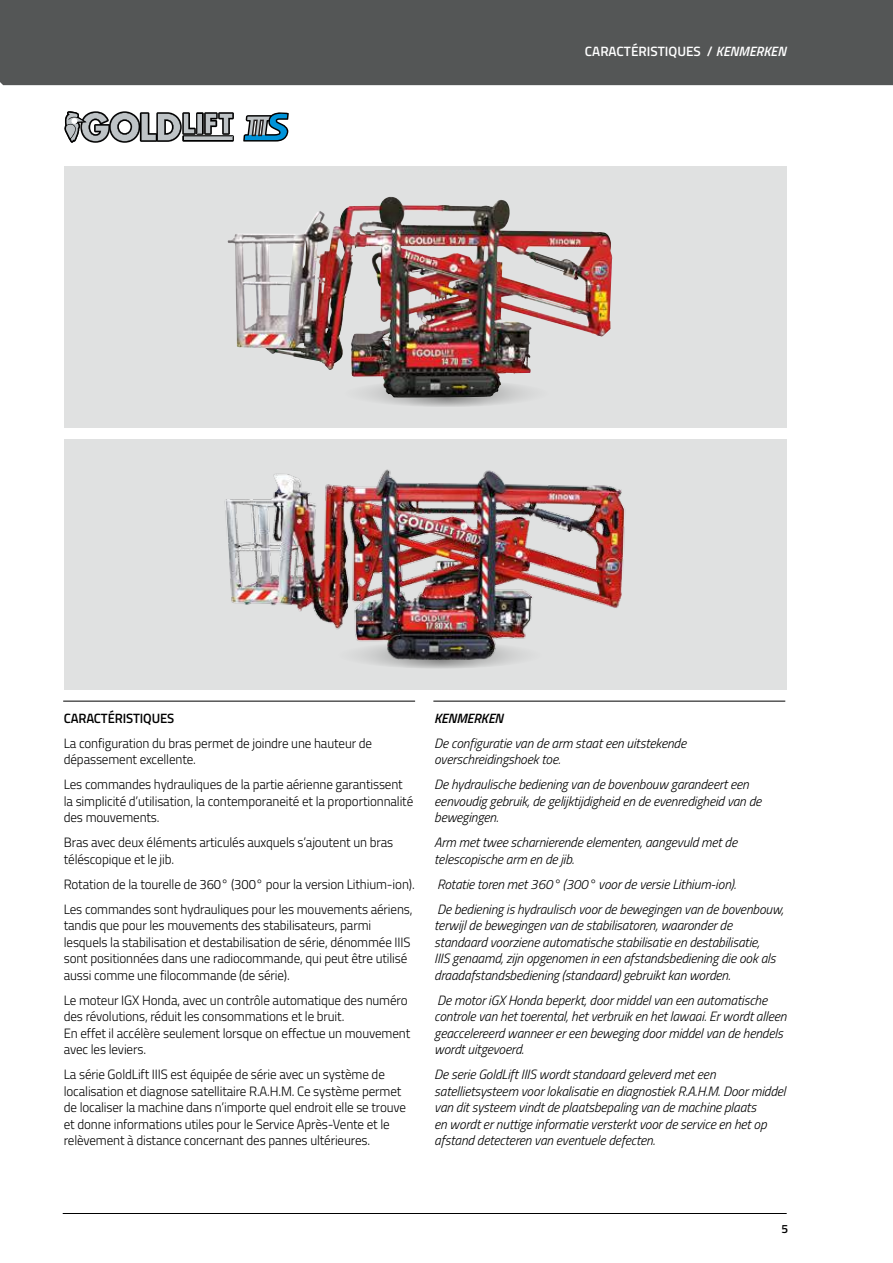
<style>
.page{position:relative;width:893px;height:1263px;background:#fff}
.page>*{position:absolute;margin:0;border:0;box-sizing:border-box;transform-origin:0 0}
.t1{font:300 13.5px/16.5px "Titillium";letter-spacing:-.01em;color:#000}
.t2{font:italic 300 13.5px/16.5px "Titillium";letter-spacing:-.01em;color:#000}
.t3{font:600 13.5px "Titillium";color:#fff}
.t4{font:600 13.5px "Titillium";letter-spacing:-.01em;color:#000}
.t5{font:italic 600 13.5px "Titillium";letter-spacing:-.01em;color:#000}
.t6{font:600 12px "Titillium";color:#000}
.s1{font-style:italic}
</style>
<div class="page">
<div style="left:0;top:0;width:893px;height:85px;background:#545656"></div>
<hr style="left:63px;top:1213px;width:724px;height:1px;background:#000">
<svg style="left:64px;top:166px;width:723px;height:262px;background:#d0c7c6"></svg>
<img style="left:228px;top:197px;width:162px;height:173px">
<div style="left:64px;top:439px;width:723px;height:251px;background:#e0e1e1"></div>
<img style="left:224px;top:469px;width:401px;height:175px">
<svg style="left:243px;top:112px;width:46px;height:30px"></svg>
<svg style="left:64px;top:111px;width:170px;height:32px"></svg>
<hr style="left:63px;top:701px;width:352px;height:1px;background:#000">
<hr style="left:433px;top:701px;width:352px;height:1px;background:#000">
<svg style="left:344px;top:380px;width:205px;height:27px;background:#888886"></svg>
<svg style="left:338px;top:642px;width:204px;height:27px"></svg>
<p class="t3" style="left:585px;top:41px;width:203px">CARACTÉRISTIQUES / <span class="s1">KENMERKEN</span></p>
<p class="t4" style="left:64px;top:708px;width:112px">CARACTÉRISTIQUES</p>
<p class="t1" style="left:64px;top:734px;width:310px">La configuration du bras permet de joindre une hauteur de dépassement excellente.</p>
<p class="t1" style="left:64px;top:775px;width:351px">Les commandes hydrauliques de la partie aérienne garantissent la simplicité d’utilisation, la contemporaneité et la proportionnalité des mouvements.</p>
<p class="t1" style="left:64px;top:833px;width:331px">Bras avec deux éléments articulés auxquels s’ajoutent un bras téléscopique et le jib.</p>
<p class="t1" style="left:64px;top:871px;width:352px;line-height:25px">Rotation de la tourelle de 360° (300° pour la version Lithium-ion).<br>Les commandes sont hydrauliques pour les mouvements aériens,</p>
<p class="t1" style="left:64px;top:916px;width:348px">tandis que pour les mouvements des stabilisateurs, parmi lesquels la stabilisation et destabilisation de série, dénommée IIIS sont positionnées dans une radiocommande, qui peut être utilisé aussi comme une filocommande (de série).</p>
<p class="t1" style="left:64px;top:991px;width:348px">Le moteur IGX Honda, avec un contrôle automatique des numéro des révolutions, réduit les consommations et le bruit.<br>En effet il accélère seulement lorsque on effectue un mouvement avec les leviers.</p>
<p class="t1" style="left:64px;top:1065px;width:344px">La série GoldLift IIIS est équipée de série avec un système de localisation et diagnose satellitaire R.A.H.M. Ce système permet de localiser la machine dans n’importe quel endroit elle se trouve et donne informations utiles pour le Service Après-Vente et le relèvement à distance concernant des pannes ultérieures.</p>
<p class="t5" style="left:434px;top:708px;width:71px">KENMERKEN</p>
<p class="t2" style="left:434px;top:734px;width:254px">De configuratie van de arm staat een uitstekende overschreidingshoek toe.</p>
<p class="t2" style="left:434px;top:775px;width:329px">De hydraulische bediening van de bovenbouw garandeert een eenvoudig gebruik, de gelijktijdigheid en de evenredigheid van de bewegingen.</p>
<p class="t2" style="left:434px;top:833px;width:304px">Arm met twee scharnierende elementen, aangevuld met de telescopische arm en de jib.</p>
<p class="t2" style="left:437px;top:871px;width:348px;line-height:25px">Rotatie toren met 360° (300° voor de versie Lithium-ion).<br>De bediening is hydraulisch voor de bewegingen van de bovenbouw,</p>
<p class="t2" style="left:434px;top:916px;width:343px">terwijl de bewegingen van de stabilisatoren, waaronder de standaard voorziene automatische stabilisatie en destabilisatie, IIIS genaamd, zijn opgenomen in een afstandsbediening die ook als draadafstandsbediening (standaard) gebruikt kan worden.</p>
<p class="t2" style="left:434px;top:991px;width:354px">De motor iGX Honda beperkt, door middel van een automatische controle van het toerental, het verbruik en het lawaai. Er wordt alleen geaccelereerd wanneer er een beweging door middel van de hendels wordt uitgevoerd.</p>
<p class="t2" style="left:434px;top:1065px;width:353px">De serie GoldLift IIIS wordt standaard geleverd met een satellietsysteem voor lokalisatie en diagnostiek R.A.H.M. Door middel van dit systeem vindt de plaatsbepaling van de machine plaats<br>en wordt er nuttige informatie versterkt voor de service en het op afstand detecteren van eventuele defecten.</p>
<p class="t6" style="left:781px;top:1220px;width:8px">5</p>
</div>
